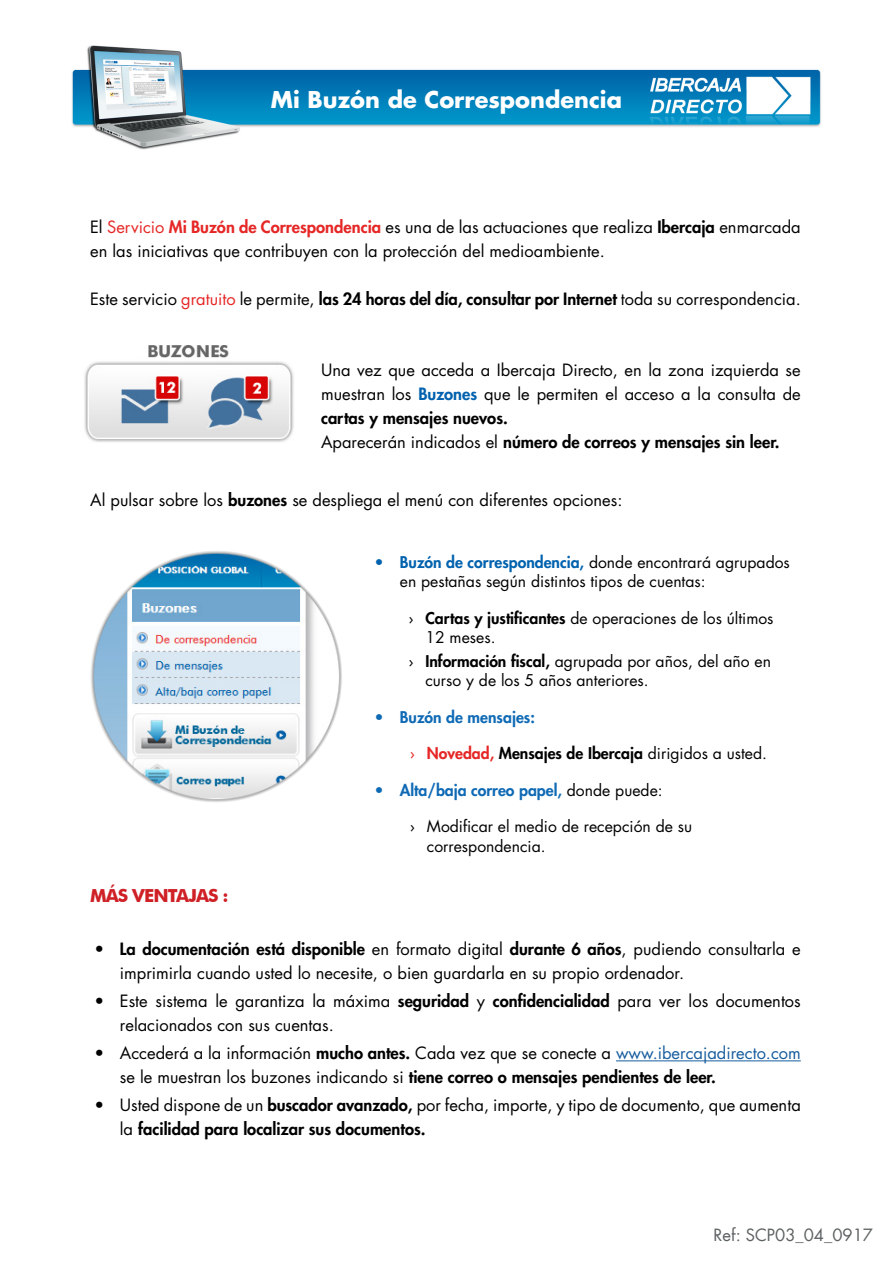
<style>
.page{position:relative;width:893px;height:1263px;background:#fff}
.page>*{position:absolute;margin:0;border:0;box-sizing:border-box;transform-origin:0 0}
.t1{font:700 22.5px "Futura Std";color:#fff}
.Red_title{font:700 18px "Futura BT";letter-spacing:-.05em;color:#cf2026}
.t2{font:16.5px/24px "Futura Std";color:#000}
.t3{font:800 16.5px "Futura Std";color:#000}
.t4{font:16.5px "Futura LT";color:#5d6161}
.t5{font:15.75px/19.5px "Futura Std";color:#000}
.t6{font:800 15.75px "Futura Std";color:#0f6ab5}
.t7{font:800 15.75px "Futura Std";color:#000}
.s1{color:#e52726}
.s2{font-weight:800;color:#e52726}
.s3{font-weight:800}
.s4{font-weight:800;color:#0062ae}
.s5{font-weight:400}
.s6{color:#0062ae}
.s7{font-weight:400;color:#e52726}
.s8{font-weight:400;color:#000}
.s9{color:#175d9e}
</style>
<div class="page">
<img style="left:72px;top:45px;width:749px;height:105px">
<hr style="left:616px;top:1060px;width:185px;height:1px;background:#175d9e">
<img style="left:90px;top:550px;width:252px;height:253px;border-radius:126px">
<img style="left:84px;top:345px;width:210px;height:97px">
<p class="t1" style="left:271px;top:85px;width:352px">Mi Buzón de Correspondencia</p>
<p class="t2" style="left:90px;top:215px;width:712px">El <span class="s1">Servicio</span> <span class="s2">Mi Buzón de Correspondencia</span> es una de las actuaciones que realiza <span class="s3">Ibercaja</span> enmarcada en las iniciativas que contribuyen con la protección del medioambiente.</p>
<p class="t2" style="left:90px;top:287px;width:712px">Este servicio <span class="s1">gratuito</span> le permite, <span class="s3">las 24 horas del día, consultar por Internet</span> toda su correspondencia.</p>
<p class="t2" style="left:321px;top:359px;width:481px;text-align:justify">Una vez que acceda a Ibercaja Directo, en la zona izquierda se muestran los <span class="s4">Buzones</span> que le permiten el acceso a la consulta de <span class="s3">cartas y mensajes nuevos.</span></p>
<p class="t3" style="left:321px;top:432px;width:460px"><span class="s5">Aparecerán indicados el</span> número de correos y mensajes sin leer.</p>
<p class="t2" style="left:90px;top:488px;width:534px">Al pulsar sobre los <span class="s3">buzones</span> se despliega el menú con diferentes opciones:</p>
<p class="t5" style="left:400px;top:552px;width:391px;text-indent:-26px"><span class="s6">•</span> <span class="s4">Buzón de correspondencia,</span> donde encontrará agrupados en pestañas según distintos tipos de cuentas:</p>
<p class="t5" style="left:425px;top:608px;width:350px;text-indent:-17px">› <span class="s3">Cartas y justificantes</span> de operaciones de los últimos<br>12 meses.</p>
<p class="t5" style="left:425px;top:651px;width:347px;text-indent:-17px">› <span class="s3">Información fiscal,</span> agrupada por años, del año en curso y de los 5 años anteriores.</p>
<p class="t6" style="left:374px;top:707px;width:162px"><span class="s5">•</span> Buzón de mensajes:</p>
<p class="t7" style="left:410px;top:743px;width:359px"><span class="s7">›</span> <span class="s1">Novedad,</span> Mensajes de Ibercaja <span class="s5">dirigidos a usted.</span></p>
<p class="t6" style="left:374px;top:780px;width:290px"><span class="s5">•</span> Alta/baja correo papel, <span class="s8">donde puede:</span></p>
<p class="t5" style="left:427px;top:817px;width:267px;text-indent:-17px">› Modificar el medio de recepción de su correspondencia.</p>
<p class="Red_title" style="left:90px;top:885px;width:140px">MÁS VENTAJAS :</p>
<p class="t2" style="left:120px;top:937px;width:682px;text-indent:-26px">• <span class="s3">La documentación está disponible</span> en formato digital <span class="s3">durante 6 años</span>, pudiendo consultarla e imprimirla cuando usted lo necesite, o bien guardarla en su propio ordenador.</p>
<p class="t2" style="left:120px;top:989px;width:682px;text-indent:-26px">• Este sistema le garantiza la máxima <span class="s3">seguridad</span> y <span class="s3">confidencialidad</span> para ver los documentos relacionados con sus cuentas.</p>
<p class="t2" style="left:120px;top:1041px;width:682px;text-indent:-26px">• Accederá a la información <span class="s3">mucho antes.</span> Cada vez que se conecte a <span class="s9">www.ibercajadirecto.com </span>se le muestran los buzones indicando si <span class="s3">tiene correo o mensajes pendientes de leer.</span></p>
<p class="t2" style="left:120px;top:1093px;width:682px;text-indent:-26px">• Usted dispone de un <span class="s3">buscador avanzado,</span> por fecha, importe, y tipo de documento, que aumenta la <span class="s3">facilidad para localizar sus documentos.</span></p>
<p class="t4" style="left:714px;top:1224px;width:161px">Ref: SCP03_04_0917</p>
</div>
